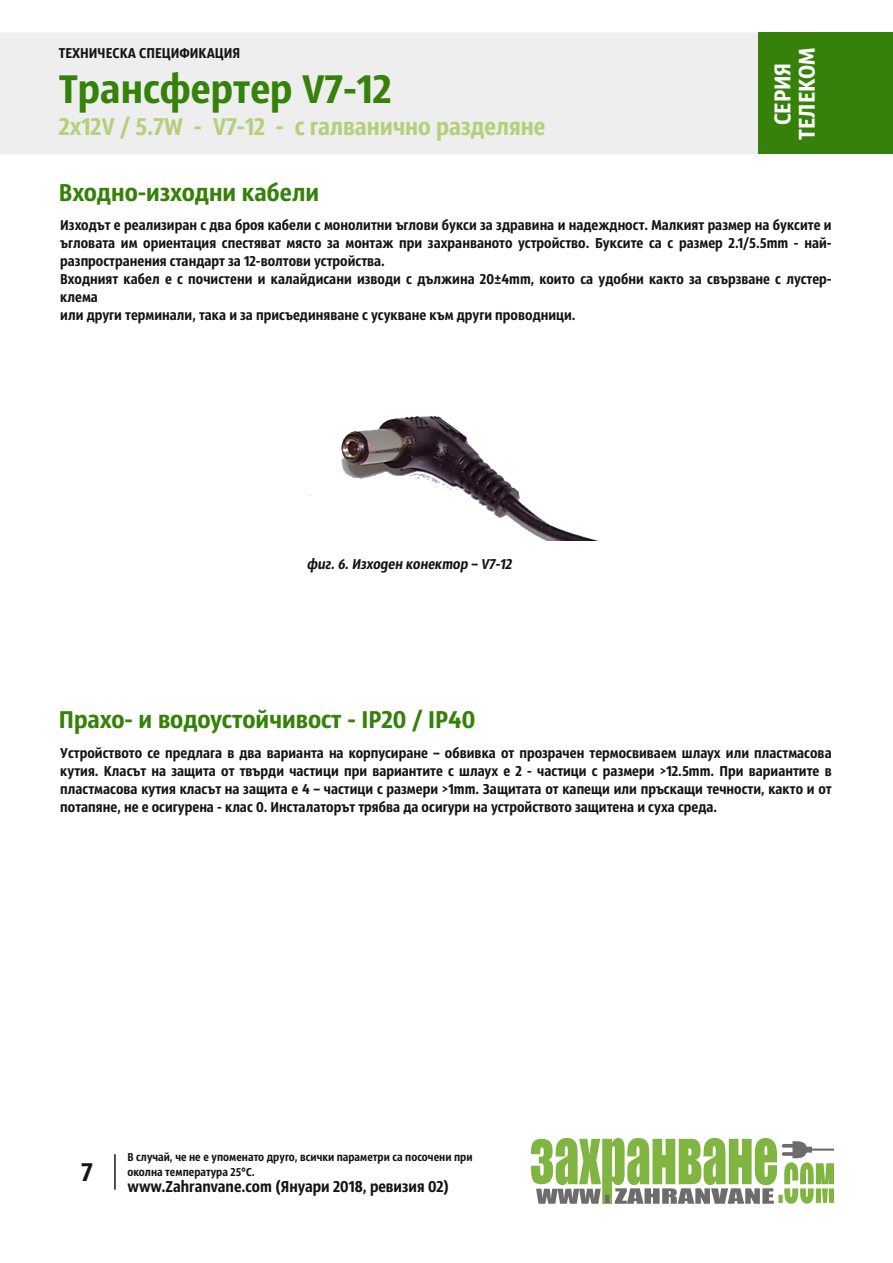
<style>
.page{position:relative;width:893px;height:1263px;background:#fff}
.page>*{position:absolute;margin:0;border:0;box-sizing:border-box;transform-origin:0 0}
.t1{font:42px "Sansus Webissimo";color:#358109;scale:1.04 1}
.t2{font:27px "Sansus Webissimo";color:#161413}
.t3{font:25.5px "Sansus Webissimo";color:#358109;scale:1.04 1}
.t4{font:25.5px "Sansus Webissimo";color:#b6cf7b}
.t5{font:24px/24px "Sansus Webissimo";color:#fff;text-align:center;scale:1.04 1}
.t6{font:16.5px "Sansus Webissimo";color:#161413}
.t7{font:15px/18px "Sansus Webissimo";letter-spacing:.005em;color:#161413}
.t8{font:italic 15px "Sansus Webissimo";color:#161413}
.t9{font:12px/15px "Sansus Webissimo";letter-spacing:.005em;color:#161413}
</style>
<div class="page">
<div style="left:1px;top:33px;width:891px;height:121px;background:#eee"></div>
<img style="left:532px;top:1139px;width:301px;height:64px">
<hr style="left:114px;top:1154px;width:2px;height:36px;background:#161413">
<div style="left:758px;top:33px;width:135px;height:121px;background:#358109"></div>
<img style="left:310px;top:415px;width:290px;height:126px">
<p class="t7" style="left:59px;top:45px;width:183px">ТЕХНИЧЕСКА СПЕЦИФИКАЦИЯ</p>
<h1 class="t1" style="left:59px;top:72px;width:321px">Трансфертер V7-12</h1>
<h3 class="t4" style="left:59px;top:116px;width:488px">2x12V / 5.7W - V7-12 - с галванично разделяне</h3>
<h3 class="t5" style="left:773px;top:140px;width:90px;rotate:-90deg">СЕРИЯ<br>ТЕЛЕКОМ</h3>
<h3 class="t3" style="left:59px;top:182px;width:252px">Входно-изходни кабели</h3>
<p class="t7" style="left:60px;top:217px;width:773px">Изходът е реализиран с два броя кабели с монолитни ъглови букси за здравина и надеждност. Малкият размер на буксите и ъгловата им ориентация спестяват място за монтаж при захранваното устройство. Буксите са с размер 2.1/5.5mm - най&shy;разпространения стандарт за 12-волтови устройства.<br>Входният кабел е с почистени и калайдисани изводи с дължина 20±4mm, които са удобни както за свързване с лустер&shy;клема<br>или други терминали, така и за присъединяване с усукване към други проводници.</p>
<p class="t8" style="left:307px;top:558px;width:206px">фиг. 6. Изходен конектор – V7-12</p>
<h3 class="t3" style="left:59px;top:709px;width:402px">Прахо- и водоустойчивост - IP20 / IP40</h3>
<p class="t7" style="left:60px;top:745px;width:773px;text-align:justify">Устройството се предлага в два варианта на корпусиране – обвивка от прозрачен термосвиваем шлаух или пластмасова кутия. Класът на защита от твърди частици при вариантите с шлаух е 2 - частици с размери &gt;12.5mm. При вариантите в пластмасова кутия класът на защита е 4 – частици с размери &gt;1mm. Защитата от капещи или пръскащи течности, както и от потапяне, не е осигурена - клас 0. Инсталаторът трябва да осигури на устройството защитена и суха среда.</p>
<h2 class="t2" style="left:82px;top:1161px;width:13px">7</h2>
<p class="t9" style="left:128px;top:1151px;width:347px">В случай, че не е упоменато друго, всички параметри са посочени при околна температура 25°C.</p>
<p class="t6" style="left:128px;top:1179px;width:323px">www.Zahranvane.com (Януари 2018, ревизия 02)</p>
</div>
